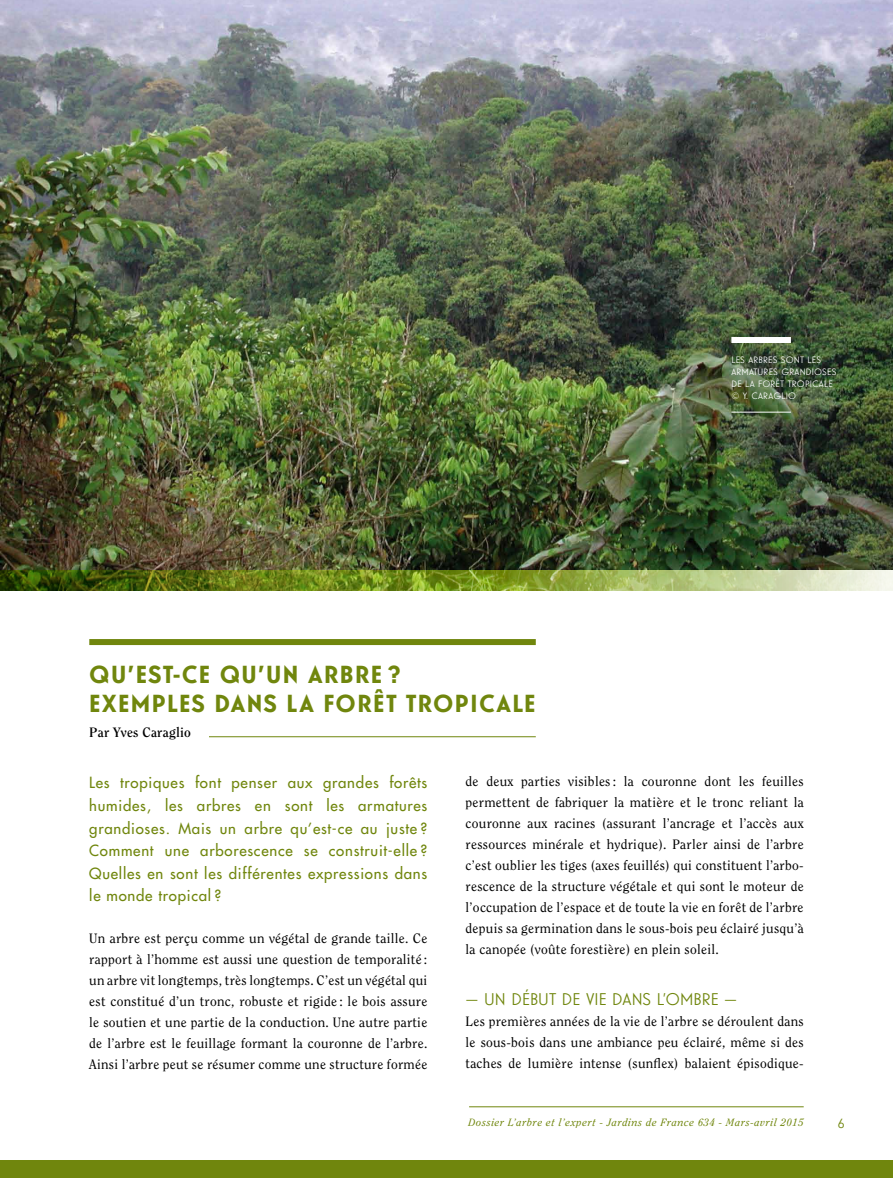
<style>
.page{position:relative;width:893px;height:1178px;background:#fff}
.page>*{position:absolute;margin:0;border:0;box-sizing:border-box;transform-origin:0 0}
.t1{font:700 24px/28.8px "Guildford Pro";letter-spacing:.06em;color:#70860d}
.t2{font:16.5px "Guildford Pro";color:#70860d}
.t3{font:500 15px/22.5px "Futura Std";letter-spacing:.05em;color:#70860d;text-align:justify}
.t4{font:13.5px/21px "Clearface Std";letter-spacing:.02em;color:#000;text-align:justify}
.t5{font:700 13.5px "Clearface Std";letter-spacing:.02em;color:#000}
.t6{font:13.5px "Guildford Pro";color:#70860d}
.t7{font:italic 10.5px "Clearface Std";letter-spacing:.06em;color:#70860d}
.t8{font:9px/12px "Guildford Pro";letter-spacing:.02em;color:#fff}
</style>
<div class="page">
<hr style="left:469px;top:1106px;width:335px;height:1px;background:#70860d">
<div style="left:0;top:1160px;width:893px;height:18px;background:#70860d"></div>
<img style="left:0;top:0;width:893px;height:571px">
<img style="left:0;top:571px;width:893px;height:19px">
<div style="left:89px;top:639px;width:447px;height:6px;background:#70860d"></div>
<hr style="left:208px;top:736px;width:328px;height:1px;background:#70860d">
<div style="left:731px;top:337px;width:60px;height:6px;background:#fff"></div>
<hr style="left:731px;top:412px;width:60px;height:1px;background:#fff">
<h1 class="t1" style="left:89px;top:660px;width:448px">QU’EST-CE QU’UN ARBRE ?<br>EXEMPLES DANS LA FORÊT TROPICALE</h1>
<p class="t5" style="left:89px;top:724px;width:103px">Par Yves Caraglio</p>
<p class="t8" style="left:731px;top:354px;width:106px">LES ARBRES SONT LES<br>ARMATU RES GRANDIOSES<br>DE LA FORÊT TROPICALE © Y. CARAGLIO</p>
<p class="t3" style="left:89px;top:772px;width:340px">Les tropiques font penser aux grandes forêts humides, les arbres en sont les armatures grandioses. Mais un arbre qu’est-ce au juste ?<br>Comment une arborescence se construit-elle ?<br>Quelles en sont les différentes expressions dans le monde tropical ?</p>
<p class="t4" style="left:89px;top:927px;width:340px">Un arbre est perçu comme un végétal de grande taille. Ce rapport à l’homme est aussi une question de temporalité : un arbre vit longtemps, très longtemps. C’est un végétal qui est constitué d’un tronc, robuste et rigide : le bois assure le soutien et une partie de la conduction. Une autre partie de l’arbre est le feuillage formant la couronne de l’arbre.<br>Ainsi l’arbre peut se résumer comme une structure formée</p>
<p class="t4" style="left:466px;top:771px;width:340px">de deux parties visibles: la couronne dont les feuilles permettent de fabriquer la matière et le tronc reliant la couronne aux racines (assurant l’ancrage et l’accès aux ressources minérale et hydrique). Parler ainsi de l’arbre c’est oublier les tiges (axes feuillés) qui constituent l’arbo&shy;rescence de la structure végétale et qui sont le moteur de l’occupation de l’espace et de toute la vie en forêt de l’arbre depuis sa germination dans le sous-bois peu éclairé jusqu’à la canopée (voûte forestière) en plein soleil.</p>
<p class="t2" style="left:466px;top:988px;width:273px">— UN DÉBUT DE VIE DANS L’OMBRE —</p>
<p class="t4" style="left:466px;top:1011px;width:340px">Les premières années de la vie de l’arbre se déroulent dans le sous-bois dans une ambiance peu éclairé, même si des taches de lumière intense (sunflex) balaient épisodique-</p>
<p class="t7" style="left:468px;top:1116px;width:337px">Dossier L’arbre et l’expert - Jardins de France 634 - Mars-avril 2015</p>
<p class="t6" style="left:838px;top:1114px;width:8px">6</p>
</div>
